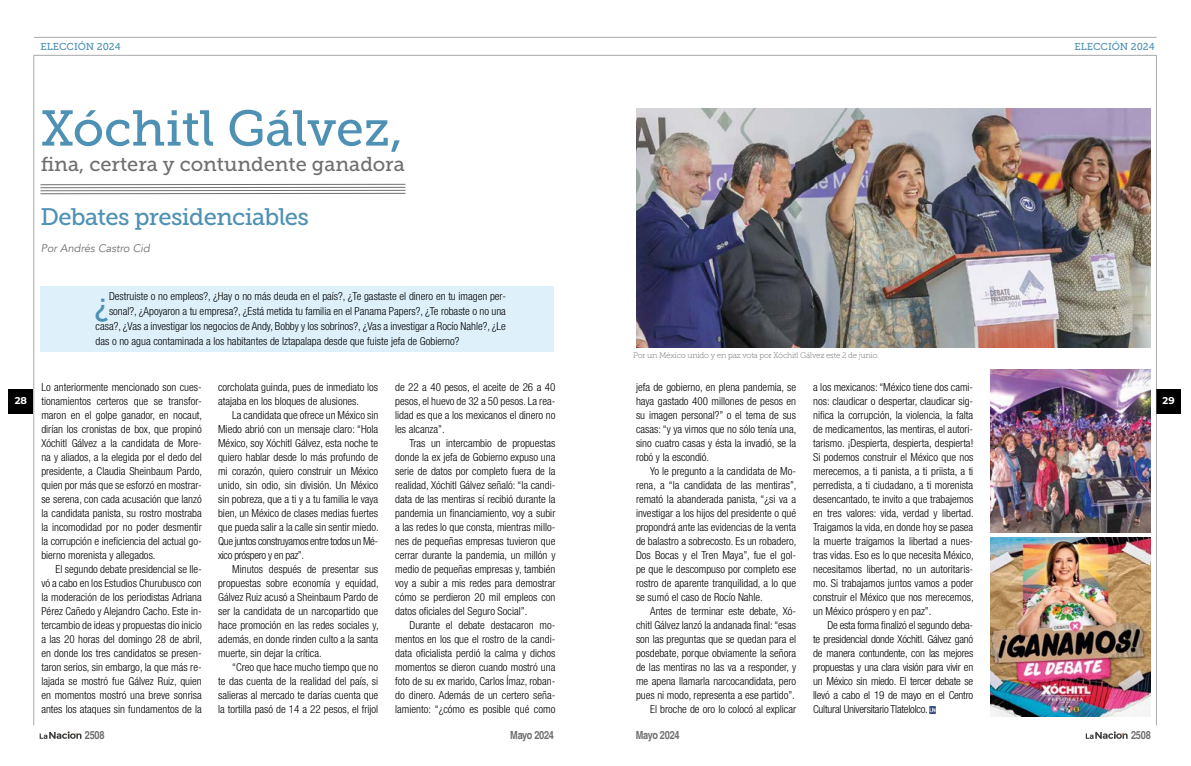
<style>
.page{position:relative;width:1191px;height:766px;background:#fff}
.page>*{position:absolute;margin:0;border:0;box-sizing:border-box;transform-origin:0 0}
.t1{font:50px "Museo Slab 500";color:#4e91b4}
.t2{font:32.2px "Museo Slab 500";color:#4e91b4}
.t3{font:23.8px "Museo Slab 500";letter-spacing:-.025em;color:#4e91b4}
.t4{font:20px "Museo Slab 500";color:#706f6f}
.t5{font:700 condensed 11.2px "Helvetica";letter-spacing:-.02em;color:#706f6f}
.t6{font:300 condensed 11px/14px "Helvetica Neue LT Std";color:#000;text-align:justify}
.t7{font:italic 11px "Avenir";color:#706f6f}
.t8{font:10px "Museo Slab 500";color:#4e91b4}
.t9{font:700 9.9px "Montserrat";color:#fff}
.t10{font:8px "Museo Slab 100";letter-spacing:-.025em;color:#646363}
</style>
<div class="page">
<hr style="left:34px;top:37px;width:1122px;height:1px;background:#706f6f">
<hr style="left:34px;top:55px;width:1122px;height:1px;background:#706f6f">
<div style="left:8px;top:388px;width:25px;height:25px;background:#000"></div>
<div style="left:1156px;top:388px;width:25px;height:25px;background:#000"></div>
<svg style="left:40px;top:731px;width:41px;height:7px"></svg>
<svg style="left:1085px;top:731px;width:42px;height:7px"></svg>
<hr style="left:34px;top:56px;width:1px;height:669px;background:#706f6f">
<hr style="left:1156px;top:55px;width:1px;height:670px;background:#706f6f">
<img style="left:636px;top:108px;width:514px;height:239px">
<img style="left:990px;top:370px;width:160px;height:162px">
<img style="left:990px;top:537px;width:160px;height:178px">
<svg style="left:929px;top:706px;width:7px;height:7px"></svg>
<svg style="left:40px;top:184px;width:366px;height:10px"></svg>
<div style="left:40px;top:286px;width:514px;height:66px;background:#def1fb"></div>
<p class="t8" style="left:40px;top:41px;width:82px">ELECCIÓN 2024</p>
<p class="t8" style="left:1074px;top:41px;width:82px">ELECCIÓN 2024</p>
<h1 class="t1" style="left:41px;top:100px;width:364px">Xóchitl Gálvez,</h1>
<h3 class="t4" style="left:41px;top:152px;width:365px">fina, certera y contundente ganadora</h3>
<h3 class="t3" style="left:40px;top:203px;width:270px">Debates presidenciables</h3>
<p class="t7" style="left:41px;top:241px;width:111px">Por Andrés Castro Cid</p>
<p class="t6" style="left:109px;top:289px;width:398px">Destruiste o no empleos?, ¿Hay o no más deuda en el país?, ¿Te gastaste el dinero en tu imagen per-</p>
<p class="t6" style="left:109px;top:304px;width:398px">sonal?, ¿Apoyaron a tu empresa?, ¿Está metida tu familia en el Panama Papers?, ¿Te robaste o no una</p>
<p class="t6" style="left:96px;top:319px;width:412px">casa?, ¿Vas a investigar los negocios de Andy, Bobby y los sobrinos?, ¿Vas a investigar a Rocío Nahle?, ¿Le</p>
<p class="t6" style="left:96px;top:334px;width:365px">das o no agua contaminada a los habitantes de Iztapalapa desde que fuiste jefa de Gobierno?</p>
<h2 class="t2" style="left:94px;top:286px;width:16px">¿</h2>
<p class="t10" style="left:633px;top:351px;width:248px">Por un México unido y en paz vota por Xóchitl Gálvez este 2 de junio.</p>
<p class="t6" style="left:813px;top:380px;width:162px">a los mexicanos: “México tiene dos cami&shy;nos: claudicar o despertar, claudicar sig&shy;nifica la corrupción, la violencia, la falta de medicamentos, las mentiras, el autori&shy;tarismo. ¡Despierta, despierta, despierta!<br>Si podemos construir el México que nos merecemos, a ti panista, a ti priista, a ti perredista, a ti ciudadano, a ti morenista desencantado, te invito a que trabajemos en tres valores: vida, verdad y libertad.<br>Traigamos la vida, en donde hoy se pasea la muerte traigamos la libertad a nues&shy;tras vidas. Eso es lo que necesita México, necesitamos libertad, no un autoritaris&shy;mo. Si trabajamos juntos vamos a poder construir el México que nos merecemos, un México próspero y en paz”.</p>
<p class="t6" style="left:813px;top:618px;width:162px;text-indent:14px">De esta forma finalizó el segundo deba&shy;te presidencial donde Xóchitl. Gálvez ganó de manera contundente, con las mejores propuestas y una clara visión para vivir en un México sin miedo. El tercer debate se llevó a cabo el 19 de mayo en el Centro Cultural Universitario Tlatelolco.</p>
<p class="t6" style="left:636px;top:380px;width:162px">jefa de gobierno, en plena pandemia, se haya gastado 400 millones de pesos en su imagen personal?” o el tema de sus casas: “y ya vimos que no sólo tenía una, sino cuatro casas y ésta la invadió, se la robó y la escondió.</p>
<p class="t6" style="left:636px;top:464px;width:162px;text-indent:14px">Yo le pregunto a la candidata de Mo&shy;rena, a “la candidata de las mentiras”, remató la abanderada panista, “¿si va a investigar a los hijos del presidente o qué propondrá ante las evidencias de la venta de balastro a sobrecosto. Es un robadero, Dos Bocas y el Tren Maya”, fue el gol&shy;pe que le descompuso por completo ese rostro de aparente tranquilidad, a lo que se sumó el caso de Rocío Nahle.</p>
<p class="t6" style="left:636px;top:604px;width:162px;text-align:right">Antes de terminar este debate, Xó&shy;chitl Gálvez lanzó la andanada final: “esas son las preguntas que se quedan para el posdebate, porque obviamente la señora de las mentiras no las va a responder, y me apena llamarla narcocandidata, pero pues ni modo, representa a ese partido”.<br>El broche de oro lo colocó al explicar</p>
<p class="t6" style="left:41px;top:380px;width:162px">Lo anteriormente mencionado son cues&shy;tionamientos certeros que se transfor&shy;maron en el golpe ganador, en nocaut, dirían los cronistas de box, que propinó Xóchitl Gálvez a la candidata de More&shy;na y aliados, a la elegida por el dedo del presidente, a Claudia Sheinbaum Pardo, quien por más que se esforzó en mostrar&shy;se serena, con cada acusación que lanzó la candidata panista, su rostro mostraba la incomodidad por no poder desmentir la corrupción e ineficiencia del actual go&shy;bierno morenista y allegados.</p>
<p class="t6" style="left:41px;top:562px;width:162px;text-indent:14px">El segundo debate presidencial se lle&shy;vó a cabo en los Estudios Churubusco con la moderación de los periodistas Adriana Pérez Cañedo y Alejandro Cacho. Este in&shy;tercambio de ideas y propuestas dio inicio a las 20 horas del domingo 28 de abril, en donde los tres candidatos se presen&shy;taron serios, sin embargo, la que más re&shy;lajada se mostró fue Gálvez Ruiz, quien en momentos mostró una breve sonrisa antes los ataques sin fundamentos de la</p>
<p class="t6" style="left:218px;top:380px;width:162px">corcholata guinda, pues de inmediato los atajaba en los bloques de alusiones.</p>
<p class="t6" style="left:218px;top:408px;width:162px;text-indent:14px">La candidata que ofrece un México sin Miedo abrió con un mensaje claro: “Hola México, soy Xóchitl Gálvez, esta noche te quiero hablar desde lo más profundo de mi corazón, quiero construir un México unido, sin odio, sin división. Un México sin pobreza, que a ti y a tu familia le vaya bien, un México de clases medias fuertes que pueda salir a la calle sin sentir miedo.<br>Que juntos construyamos entre todos un Mé&shy;xico próspero y en paz”.</p>
<p class="t6" style="left:218px;top:562px;width:162px;text-indent:14px">Minutos después de presentar sus propuestas sobre economía y equidad, Gálvez Ruiz acusó a Sheinbaum Pardo de ser la candidata de un narcopartido que hace promoción en las redes sociales y, además, en donde rinden culto a la santa muerte, sin dejar la crítica.</p>
<p class="t6" style="left:218px;top:660px;width:162px;text-indent:14px">“Creo que hace mucho tiempo que no te das cuenta de la realidad del país, si salieras al mercado te darías cuenta que la tortilla pasó de 14 a 22 pesos, el frijol</p>
<p class="t6" style="left:395px;top:380px;width:162px">de 22 a 40 pesos, el aceite de 26 a 40 pesos, el huevo de 32 a 50 pesos. La rea&shy;lidad es que a los mexicanos el dinero no les alcanza”.</p>
<p class="t6" style="left:395px;top:436px;width:162px;text-indent:14px">Tras un intercambio de propuestas donde la ex jefa de Gobierno expuso una serie de datos por completo fuera de la realidad, Xóchitl Gálvez señaló: “la candi&shy;data de las mentiras sí recibió durante la pandemia un financiamiento, voy a subir a las redes lo que consta, mientras millo&shy;nes de pequeñas empresas tuvieron que cerrar durante la pandemia, un millón y medio de pequeñas empresas y, también voy a subir a mis redes para demostrar cómo se perdieron 20 mil empleos con datos oficiales del Seguro Social”.</p>
<p class="t6" style="left:395px;top:618px;width:162px;text-indent:14px">Durante el debate destacaron mo&shy;mentos en los que el rostro de la candi&shy;data oficialista perdió la calma y dichos momentos se dieron cuando mostró una foto de su ex marido, Carlos Ímaz, roban&shy;do dinero. Además de un certero seña&shy;lamiento: “¿cómo es posible qué como</p>
<p class="t9" style="left:15px;top:393px;width:14px">28</p>
<p class="t9" style="left:1162px;top:393px;width:14px">29</p>
<p class="t5" style="left:85px;top:728px;width:21px">2508</p>
<p class="t5" style="left:510px;top:728px;width:45px">Mayo 2024</p>
<p class="t5" style="left:636px;top:728px;width:45px">Mayo 2024</p>
<p class="t5" style="left:1131px;top:728px;width:21px">2508</p>
</div>
